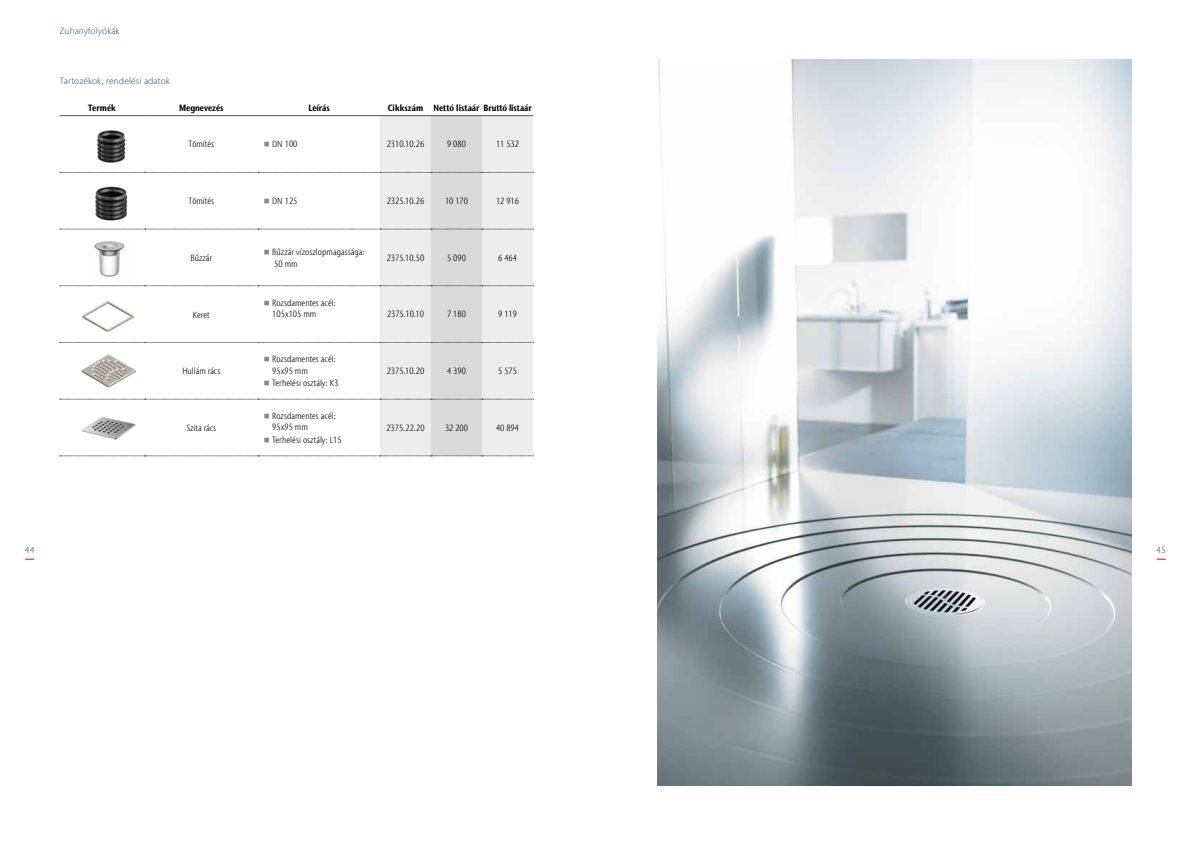
<style>
.page{position:relative;width:1191px;height:842px;background:#fff}
.page>*{position:absolute;margin:0;border:0;box-sizing:border-box;transform-origin:0 0}
.t1{font:300 condensed 9px/11.3px "Stone Sans IIITC Com";letter-spacing:.005em;color:#000}
.t2{font:700 condensed 9px "Stone Sans IIITC Com";color:#000}
.t3{font:300 9px "Stone Sans IIITC Com";letter-spacing:.005em;color:#415f77}
.t4{font:300 9px "Stone Sans IIITC Com";color:#575756}
.s1{color:#878787}
</style>
<div class="page">
<svg style="left:60px;top:116px;width:474px;height:341px"></svg>
<hr style="left:60px;top:115px;width:85px;height:1px;background:#575756">
<hr style="left:145px;top:115px;width:113px;height:1px;background:#575756">
<hr style="left:258px;top:115px;width:122px;height:1px;background:#575756">
<hr style="left:380px;top:115px;width:51px;height:1px;background:#575756">
<hr style="left:431px;top:115px;width:51px;height:1px;background:#575756">
<hr style="left:482px;top:115px;width:51px;height:1px;background:#575756">
<img style="left:83px;top:124px;width:51px;height:43px">
<img style="left:87px;top:236px;width:51px;height:43px">
<img style="left:83px;top:300px;width:51px;height:32px">
<img style="left:82px;top:354px;width:53px;height:33px">
<img style="left:83px;top:181px;width:51px;height:43px">
<img style="left:74px;top:407px;width:65px;height:43px">
<img style="left:658px;top:60px;width:473px;height:725px">
<p class="t3" style="left:59px;top:26px;width:62px">Zuhanyfolyókák</p>
<p class="t3" style="left:60px;top:75px;width:112px">Tartozékok, rendelési adatok</p>
<p class="t2" style="left:88px;top:103px;width:29px">Termék</p>
<p class="t2" style="left:179px;top:103px;width:46px">Megnevezés</p>
<p class="t2" style="left:308px;top:103px;width:23px">Leírás</p>
<p class="t2" style="left:388px;top:103px;width:145px">Cikkszám Nettó listaár Bruttó listaár</p>
<p class="t1" style="left:189px;top:139px;width:27px">Tömítés</p>
<p class="t1" style="left:264px;top:139px;width:35px"><span class="s1">■</span> DN 100</p>
<p class="t1" style="left:387px;top:138px;width:39px">2310.10.26</p>
<p class="t1" style="left:447px;top:138px;width:20px">9 080</p>
<p class="t1" style="left:496px;top:138px;width:24px">11 532</p>
<p class="t1" style="left:189px;top:195px;width:27px">Tömítés</p>
<p class="t1" style="left:264px;top:195px;width:35px"><span class="s1">■</span> DN 125</p>
<p class="t1" style="left:387px;top:195px;width:39px">2325.10.26</p>
<p class="t1" style="left:445px;top:195px;width:24px">10 170</p>
<p class="t1" style="left:496px;top:195px;width:24px">12 916</p>
<p class="t1" style="left:190px;top:252px;width:23px">Bűzzár</p>
<p class="t1" style="left:274px;top:246px;width:92px;text-indent:-10px"><span class="s1">■</span> Bűzzár vízoszlopmagassága:<br>50 mm</p>
<p class="t1" style="left:387px;top:252px;width:39px">2375.10.50</p>
<p class="t1" style="left:447px;top:252px;width:20px">5 090</p>
<p class="t1" style="left:498px;top:252px;width:20px">6 464</p>
<p class="t1" style="left:193px;top:309px;width:18px">Keret</p>
<p class="t1" style="left:272px;top:297px;width:65px;text-indent:-9px"><span class="s1">■</span> Rozsdamentes acél:<br>105x105 mm</p>
<p class="t1" style="left:387px;top:308px;width:38px">2375.10.10</p>
<p class="t1" style="left:447px;top:308px;width:20px">7 180</p>
<p class="t1" style="left:498px;top:308px;width:20px">9 119</p>
<p class="t1" style="left:182px;top:365px;width:39px">Hullám rács</p>
<p class="t1" style="left:272px;top:353px;width:65px;text-indent:-9px"><span class="s1">■</span> Rozsdamentes acél:<br>95x95 mm</p>
<p class="t1" style="left:264px;top:377px;width:76px"><span class="s1">■</span> Terhelési osztály: K3</p>
<p class="t1" style="left:387px;top:365px;width:39px">2375.10.20</p>
<p class="t1" style="left:447px;top:365px;width:20px">4 390</p>
<p class="t1" style="left:498px;top:365px;width:20px">5 575</p>
<p class="t1" style="left:186px;top:422px;width:31px">Szita rács</p>
<p class="t1" style="left:272px;top:410px;width:65px;text-indent:-9px"><span class="s1">■</span> Rozsdamentes acél:<br>95x95 mm</p>
<p class="t1" style="left:264px;top:434px;width:79px"><span class="s1">■</span> Terhelési osztály: L15</p>
<p class="t1" style="left:386px;top:422px;width:40px">2375.22.20</p>
<p class="t1" style="left:445px;top:422px;width:24px">32 200</p>
<p class="t1" style="left:496px;top:422px;width:24px">40 894</p>
<p class="t4" style="left:25px;top:544px;width:11px">44</p>
<p class="t4" style="left:1156px;top:544px;width:11px">45</p>
</div>
